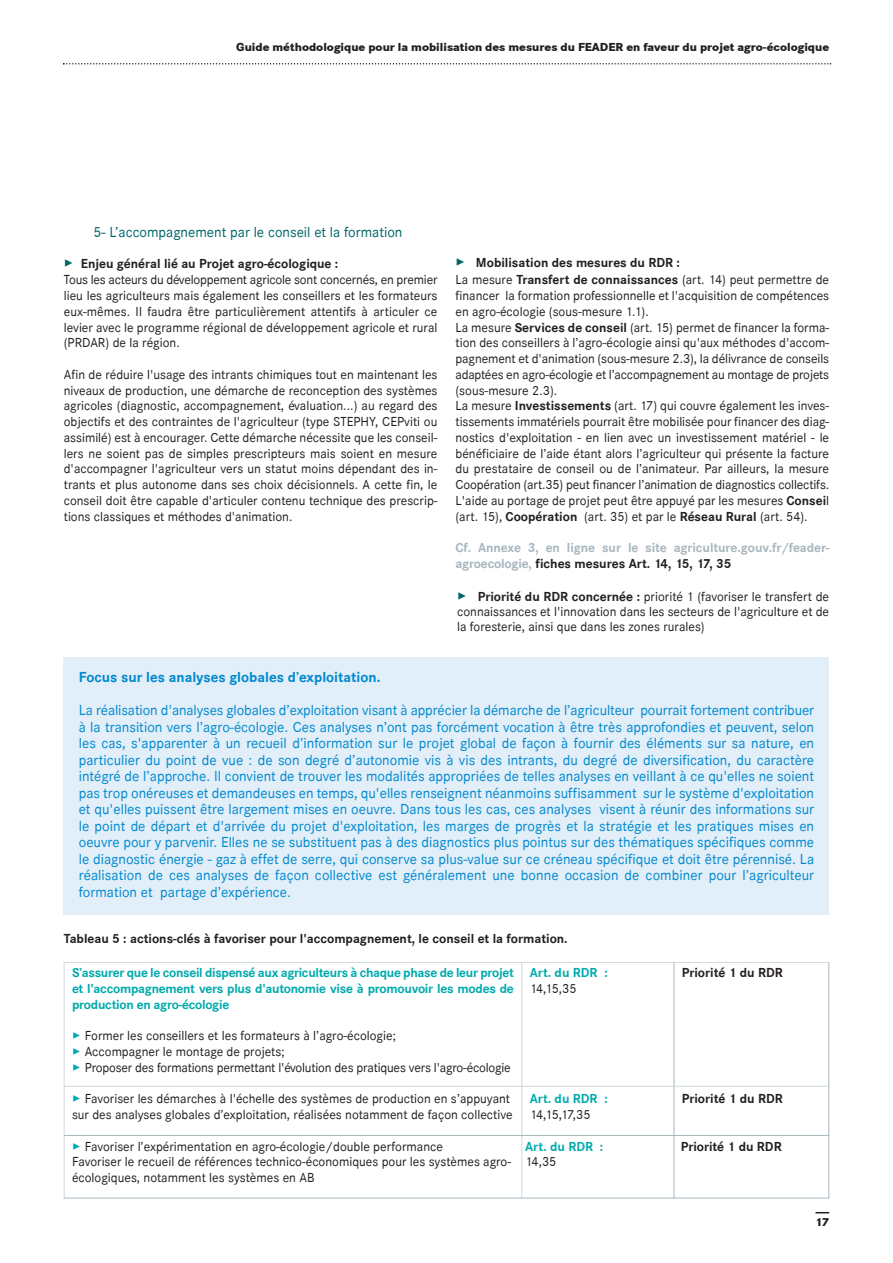
<style>
.page{position:relative;width:893px;height:1263px;background:#fff}
.page>*{position:absolute;margin:0;border:0;box-sizing:border-box;transform-origin:0 0}
.t1{font:15px/16.5px "Corporate S";color:#0089cf;text-align:justify}
.t2{font:15px "Corporate S";color:#006667}
.t3{font:700 15px "Corporate S";color:#0089cf}
.t4{font:13.5px/15.8px "Corporate S";color:#231f20}
.t5{font:700 13.5px/17.2px "Corporate S";color:#231f20}
.t6{font:700 13.5px/15.8px "Corporate S";letter-spacing:-.02em;color:#00aaad;text-align:justify}
.t7{font:700 13.5px/15.8px "Corporate S";letter-spacing:-.005em;color:#a8b6be}
.t8{font:800 12px "Corporate S";color:#231f20}
.s1{color:#006667}
.s2{font-weight:700}
.s3{font-weight:400}
.s4{color:#231f20}
.s5{color:#00aaad}
</style>
<div class="page">
<svg style="left:63px;top:63px;width:768px;height:2px"></svg>
<svg style="left:815px;top:1212px;width:14px;height:1px"></svg>
<div style="left:64px;top:657px;width:765px;height:258px;background:#e2eef8"></div>
<hr style="left:64px;top:962px;width:1px;height:236px;background:#cfd8dd">
<hr style="left:521px;top:962px;width:1px;height:236px;background:#cfd8dd">
<hr style="left:674px;top:962px;width:1px;height:236px;background:#a8b6be">
<hr style="left:828px;top:962px;width:1px;height:236px;background:#a8b6be">
<hr style="left:64px;top:962px;width:765px;height:1px;background:#cfd8dd">
<hr style="left:64px;top:1086px;width:765px;height:1px;background:#cfd8dd">
<hr style="left:64px;top:1135px;width:765px;height:1px;background:#a8b6be">
<hr style="left:64px;top:1198px;width:765px;height:1px;background:#a8b6be">
<p class="t8" style="left:236px;top:40px;width:594px">Guide méthodologique pour la mobilisation des mesures du FEADER en faveur du projet agro-écologique</p>
<p class="t2" style="left:94px;top:223px;width:310px">5- L’accompagnement par le conseil et la formation</p>
<p class="t4" style="left:64px;top:255px;width:375px"><span class="s1">✓</span> <span class="s2">Enjeu général lié au Projet agro-écologique :<br></span>Tous les acteurs du développement agricole sont concernés, en premier lieu les agriculteurs mais également les conseillers et les formateurs eux-mêmes. Il faudra être particulièrement attentifs à articuler ce levier avec le programme régional de développement agricole et rural (PRDAR) de la région.</p>
<p class="t4" style="left:64px;top:366px;width:375px;text-align:justify">Afin de réduire l'usage des intrants chimiques tout en maintenant les niveaux de production, une démarche de reconception des systèmes agricoles (diagnostic, accompagnement, évaluation...) au regard des objectifs et des contraintes de l'agriculteur (type STEPHY, CEPviti ou assimilé) est à encourager. Cette démarche nécessite que les conseil&shy;lers ne soient pas de simples prescripteurs mais soient en mesure d'accompagner l'agriculteur vers un statut moins dépendant des in&shy;trants et plus autonome dans ses choix décisionnels. A cette fin, le conseil doit être capable d'articuler contenu technique des prescrip&shy;tions classiques et méthodes d'animation.</p>
<p class="t5" style="left:455px;top:254px;width:375px"><span class="s1">✓</span> Mobilisation des mesures du RDR :<br><span class="s3">La mesure</span> Transfert de connaissances <span class="s3">(art. 14) peut permettre de</span></p>
<p class="t4" style="left:455px;top:288px;width:375px">financer la formation professionnelle et l'acquisition de compétences en agro-écologie (sous-mesure 1.1).<br>La mesure <span class="s2">Services de conseil</span> (art. 15) permet de financer la forma&shy;tion des conseillers à l’agro-écologie ainsi qu'aux méthodes d'accom&shy;pagnement et d'animation (sous-mesure 2.3), la délivrance de conseils adaptées en agro-écologie et l’accompagnement au montage de projets (sous-mesure 2.3).<br>La mesure <span class="s2">Investissements</span> (art. 17) qui couvre également les inves&shy;tissements immatériels pourrait être mobilisée pour financer des diag&shy;nostics d'exploitation - en lien avec un investissement matériel - le bénéficiaire de l’aide étant alors l’agriculteur qui présente la facture du prestataire de conseil ou de l’animateur. Par ailleurs, la mesure Coopération (art.35) peut financer l’animation de diagnostics collectifs.<br>L'aide au portage de projet peut être appuyé par les mesures <span class="s2">Consei</span>l (art. 15), <span class="s2">Coopération</span> (art. 35) et par le <span class="s2">Réseau Rural</span> (art. 54).</p>
<p class="t7" style="left:455px;top:540px;width:375px">Cf. Annexe 3, en ligne sur le site agriculture.gouv.fr/feader&shy;agroecologie, <span class="s4">fiches mesures Art. 14, 15, 17, 35</span></p>
<p class="t4" style="left:457px;top:589px;width:374px;line-height:15px;text-align:justify"><span class="s1">✓</span> <span class="s2">Priorité du RDR concernée :</span> priorité 1 (favoriser le transfert de connaissances et l'innovation dans les secteurs de l'agriculture et de la foresterie, ainsi que dans les zones rurales)</p>
<p class="t3" style="left:79px;top:669px;width:303px">Focus sur les analyses globales d’exploitation.</p>
<p class="t1" style="left:79px;top:702px;width:737px">La réalisation d'analyses globales d’exploitation visant à apprécier la démarche de l’agriculteur pourrait fortement contribuer à la transition vers l’agro-écologie. Ces analyses n’ont pas forcément vocation à être très approfondies et peuvent, selon les cas, s'apparenter à un recueil d’information sur le projet global de façon à fournir des éléments sur sa nature, en particulier du point de vue : de son degré d’autonomie vis à vis des intrants, du degré de diversification, du caractère intégré de l’approche. Il convient de trouver les modalités appropriées de telles analyses en veillant à ce qu'elles ne soient pas trop onéreuses et demandeuses en temps, qu'elles renseignent néanmoins suffisamment sur le système d'exploitation et qu'elles puissent être largement mises en oeuvre. Dans tous les cas, ces analyses visent à réunir des informations sur le point de départ et d'arrivée du projet d'exploitation, les marges de progrès et la stratégie et les pratiques mises en oeuvre pour y parvenir. Elles ne se substituent pas à des diagnostics plus pointus sur des thématiques spécifiques comme le diagnostic énergie - gaz à effet de serre, qui conserve sa plus-value sur ce créneau spécifique et doit être pérennisé. La réalisation de ces analyses de façon collective est généralement une bonne occasion de combiner pour l’agriculteur formation et partage d’expérience.</p>
<p class="t5" style="left:64px;top:929px;width:505px">Tableau 5 : actions-clés à favoriser pour l'accompagnement, le conseil et la formation.</p>
<p class="t6" style="left:72px;top:965px;width:443px">S’assurer que le conseil dispensé aux agriculteurs à chaque phase de leur projet et l'accompagnement vers plus d'autonomie vise à promouvoir les modes de production en agro-écologie</p>
<p class="t4" style="left:72px;top:1028px;width:325px"><span class="s5">✓</span> Former les conseillers et les formateurs à l’agro-écologie;</p>
<p class="t4" style="left:72px;top:1044px;width:214px"><span class="s5">✓</span> Accompagner le montage de projets;</p>
<p class="t4" style="left:72px;top:1059px;width:440px"><span class="s5">✓</span> Proposer des formations permettant l'évolution des pratiques vers l'agro-écologie</p>
<p class="t6" style="left:530px;top:965px;width:80px">Art. du RDR :</p>
<p class="t4" style="left:530px;top:981px;width:48px">14,15,35</p>
<p class="t4" style="left:72px;top:1091px;width:442px"><span class="s5">✓</span> Favoriser les démarches à l'échelle des systèmes de production en s’appuyant sur des analyses globales d’exploitation, réalisées notamment de façon collective</p>
<p class="t6" style="left:530px;top:1091px;width:80px">Art. du RDR :</p>
<p class="t4" style="left:530px;top:1107px;width:62px">14,15,17,35</p>
<p class="t4" style="left:72px;top:1138px;width:440px"><span class="s5">✓</span> Favoriser l’expérimentation en agro-écologie/double performance<br>Favoriser le recueil de références technico-économiques pour les systèmes agro&shy;écologiques, notamment les systèmes en AB</p>
<p class="t6" style="left:525px;top:1138px;width:80px">Art. du RDR :</p>
<p class="t4" style="left:525px;top:1154px;width:33px">14,35</p>
<p class="t5" style="left:682px;top:964px;width:102px">Priorité 1 du RDR</p>
<p class="t5" style="left:682px;top:1090px;width:102px">Priorité 1 du RDR</p>
<p class="t5" style="left:681px;top:1137px;width:102px">Priorité 1 du RDR</p>
<p class="t8" style="left:815px;top:1215px;width:15px">17</p>
</div>
